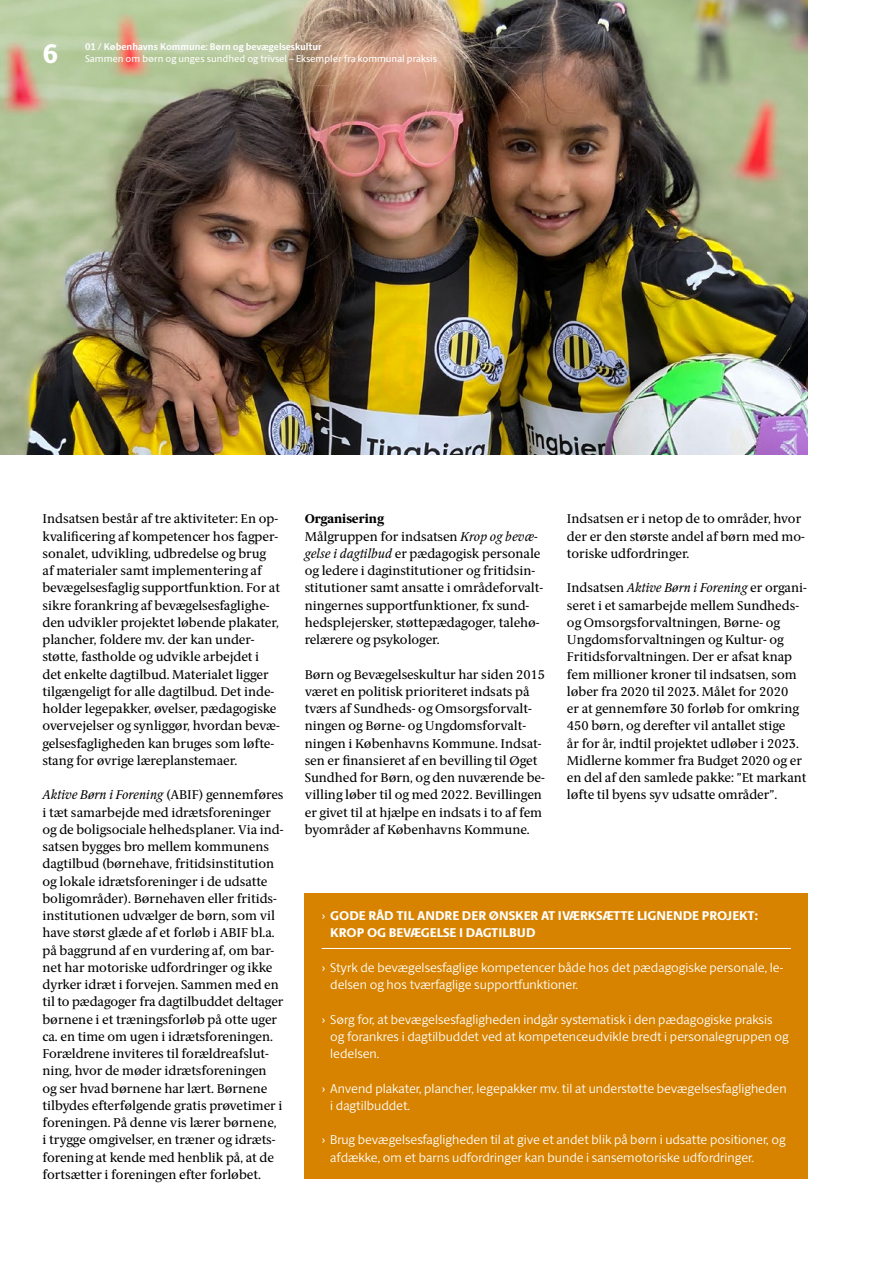
<style>
.page{position:relative;width:893px;height:1263px;background:#fff}
.page>*{position:absolute;margin:0;border:0;box-sizing:border-box;transform-origin:0 0}
.t1{font:800 27px "ID Sans";color:#fff}
.Brødtekst_-_SERIF{font:12.75px/17.2px "ID Serif";color:#000}
.Faktaboks_bullet_-_S{font:300 12.75px/17.2px "ID Sans";color:#fff}
.Faktaboks_Rubrik_-_S{font:800 12.75px/17.2px "ID Sans";color:#fff}
.Rubrik_3_-_SERIF{font:800 12.75px "ID Serif";color:#000}
.t2{font:9.75px "ID Sans";color:#fff}
.t3{font:700 9.75px "ID Sans";color:#fff}
.s1{font-style:italic}
.s2{font-weight:300}
</style>
<div class="page">
<img style="left:0;top:0;width:808px;height:454px">
<div style="left:305px;top:893px;width:503px;height:286px;background:#d78300"></div>
<hr style="left:322px;top:948px;width:469px;height:1px;background:#fff">
<h1 class="t1" style="left:43px;top:37px;width:17px">6</h1>
<p class="t3" style="left:85px;top:41px;width:238px">01 / Københavns Kommune: Børn og bevægelseskultur</p>
<p class="t2" style="left:85px;top:53px;width:354px">Sammen om børn og unges sundhed og trivsel – Eksempler fra kommunal praksis</p>
<p class="Brødtekst_-_SERIF" style="left:43px;top:511px;width:239px">Indsatsen består af tre aktiviteter: En op&shy;kvalificering af kompetencer hos fagper&shy;sonalet, udvikling, udbredelse og brug af materialer samt implementering af bevægelsesfaglig supportfunktion. For at sikre forankring af bevægelsesfaglighe&shy;den udvikler projektet løbende plakater, plancher, foldere mv. der kan under&shy;støtte, fastholde og udvikle arbejdet i det enkelte dagtilbud. Materialet ligger tilgængeligt for alle dagtilbud. Det inde&shy;holder legepakker, øvelser, pædagogiske overvejelser og synliggør, hvordan bevæ&shy;gelsesfagligheden kan bruges som løfte&shy;stang for øvrige læreplanstemaer.</p>
<p class="Brødtekst_-_SERIF" style="left:43px;top:787px;width:242px"><span class="s1">Aktive Børn i Forening</span> (ABIF) gennemføres i tæt samarbejde med idrætsforeninger og de boligsociale helhedsplaner. Via ind&shy;satsen bygges bro mellem kommunens dagtilbud (børnehave, fritidsinstitution og lokale idrætsforeninger i de udsatte boligområder). Børnehaven eller fritids&shy;institutionen udvælger de børn, som vil have størst glæde af et forløb i ABIF bl.a. på baggrund af en vurdering af, om bar&shy;net har motoriske udfordringer og ikke dyrker idræt i forvejen. Sammen med en til to pædagoger fra dagtilbuddet deltager børnene i et træningsforløb på otte uger ca. en time om ugen i idrætsforeningen.<br>Forældrene inviteres til forældreafslut&shy;ning, hvor de møder idrætsforeningen og ser hvad børnene har lært. Børnene tilbydes efterfølgende gratis prøvetimer i foreningen. På denne vis lærer børnene, i trygge omgivelser, en træner og idræts&shy;forening at kende med henblik på, at de fortsætter i foreningen efter forløbet.</p>
<h3 class="Rubrik_3_-_SERIF" style="left:305px;top:511px;width:81px">Organisering</h3>
<p class="Brødtekst_-_SERIF" style="left:305px;top:528px;width:240px">Målgruppen for indsatsen <span class="s1">Krop og bevæ&shy;gelse i dagtilbud</span> er pædagogisk personale og ledere i daginstitutioner og fritidsin&shy;stitutioner samt ansatte i områdeforvalt&shy;ningernes supportfunktioner, fx sund&shy;hedsplejersker, støttepædagoger, talehø&shy;relærere og psykologer.</p>
<p class="Brødtekst_-_SERIF" style="left:305px;top:666px;width:242px">Børn og Bevægelseskultur har siden 2015 været en politisk prioriteret indsats på tværs af Sundheds- og Omsorgsforvalt&shy;ningen og Børne- og Ungdomsforvalt&shy;ningen i Københavns Kommune. Indsat&shy;sen er finansieret af en bevilling til Øget Sundhed for Børn, og den nuværende be&shy;villing løber til og med 2022. Bevillingen er givet til at hjælpe en indsats i to af fem byområder af Københavns Kommune.</p>
<p class="Brødtekst_-_SERIF" style="left:567px;top:511px;width:239px">Indsatsen er i netop de to områder, hvor der er den største andel af børn med mo&shy;toriske udfordringer.</p>
<p class="Brødtekst_-_SERIF" style="left:567px;top:580px;width:241px">Indsatsen <span class="s1">Aktive Børn i Forening</span> er organi&shy;seret i et samarbejde mellem Sundheds&shy;og Omsorgsforvaltningen, Børne- og Ungdomsforvaltningen og Kultur- og Fritidsforvaltningen. Der er afsat knap fem millioner kroner til indsatsen, som løber fra 2020 til 2023. Målet for 2020<br>er at gennemføre 30 forløb for omkring 450 børn, og derefter vil antallet stige<br>år for år, indtil projektet udløber i 2023.<br>Midlerne kommer fra Budget 2020 og er en del af den samlede pakke: ”Et markant løfte til byens syv udsatte områder”.</p>
<p class="Faktaboks_Rubrik_-_S" style="left:330px;top:907px;width:429px;text-indent:-9px"><span class="s2">›</span> GODE RÅD TIL ANDRE DER ØNSKER AT IVÆRKSÆTTE LIGNENDE PROJEKT:<br>KROP OG BEVÆGELSE I DAGTILBUD</p>
<p class="Faktaboks_bullet_-_S" style="left:330px;top:959px;width:454px;text-indent:-9px">› Styrk de bevægelsesfaglige kompetencer både hos det pædagogiske personale, le&shy;delsen og hos tværfaglige supportfunktioner.</p>
<p class="Faktaboks_bullet_-_S" style="left:330px;top:1010px;width:460px;text-indent:-9px">› Sørg for, at bevægelsesfagligheden indgår systematisk i den pædagogiske praksis og forankres i dagtilbuddet ved at kompetenceudvikle bredt i personalegruppen og ledelsen.</p>
<p class="Faktaboks_bullet_-_S" style="left:330px;top:1079px;width:458px;text-indent:-9px">› Anvend plakater, plancher, legepakker mv. til at understøtte bevægelsesfagligheden i dagtilbuddet.</p>
<p class="Faktaboks_bullet_-_S" style="left:330px;top:1131px;width:457px;text-indent:-9px">› Brug bevægelsesfagligheden til at give et andet blik på børn i udsatte positioner, og afdække, om et barns udfordringer kan bunde i sansemotoriske udfordringer.</p>
</div>
